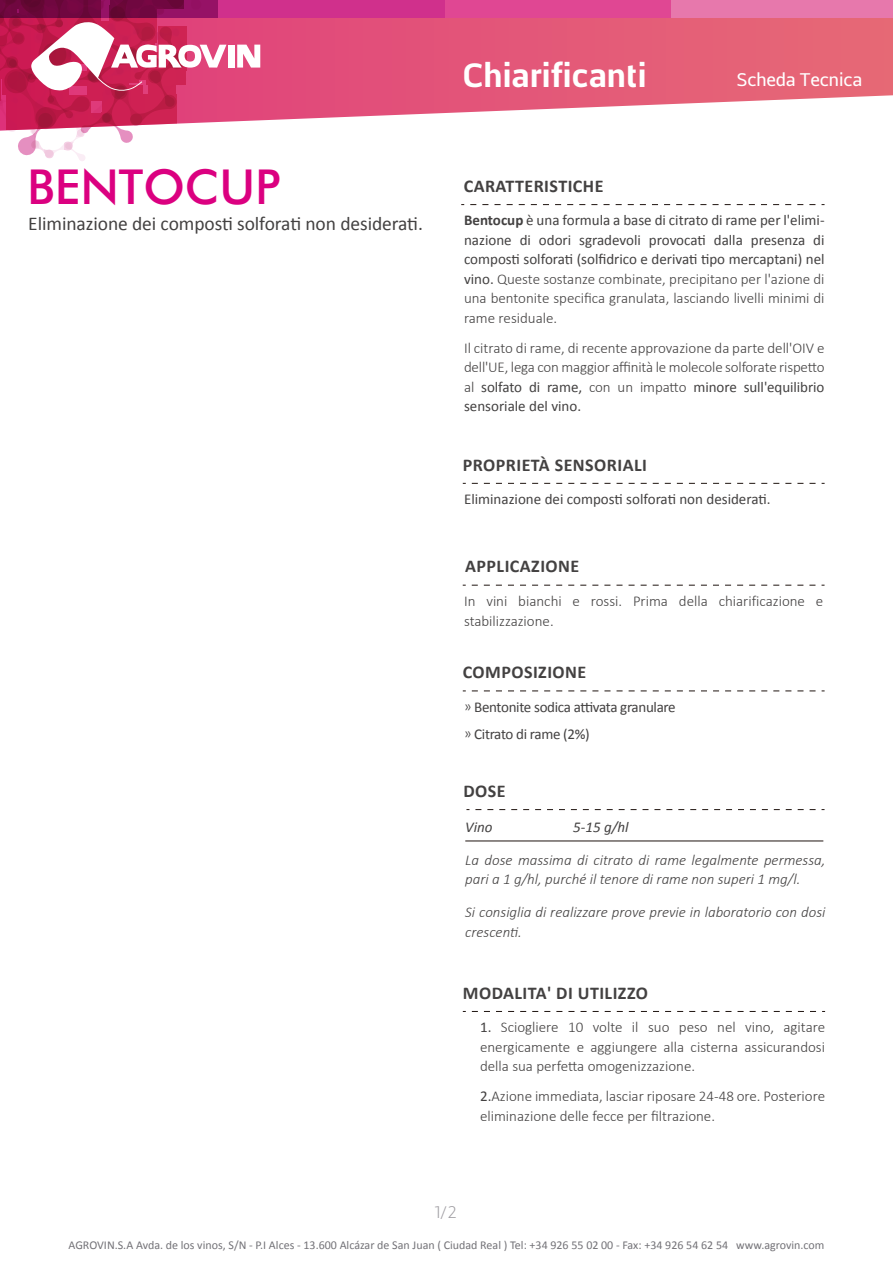
<style>
.page{position:relative;width:893px;height:1263px;background:#fff}
.page>*{position:absolute;margin:0;border:0;box-sizing:border-box;transform-origin:0 0}
.t1{font:500 48px "Futura BT";color:#db0080}
.t2{font:700 33px "Centuma";letter-spacing:.01em;color:#fff}
.t3{font:19.5px "Calibri";letter-spacing:-.005em;color:#434141}
.t4{font:700 18px "Calibri";letter-spacing:.025em;color:#434141}
.t5{font:18px "Centuma";letter-spacing:-.01em;color:#fff}
.t6{font:300 16.5px "Centuma";color:#9d9ba0}
.t7{font:300 15px/19.5px "Calibri";color:#434141}
.t8{font:15px/19.5px "Calibri";color:#434141;text-align:justify}
.t9{font:italic 300 15px/19.5px "Calibri";color:#434141}
.t10{font:15px/27px "Calibri";letter-spacing:-.02em;color:#434141}
.t11{font:italic 15px "Calibri";color:#434141}
.t12{font:12px "Calibri";color:#737277}
.s1{font-weight:700}
.s2{font-weight:300}
.s3{font-weight:400}
</style>
<div class="page">
<svg style="left:226px;top:18px;width:667px;height:104px;background:#e76d8a"></svg>
<div style="left:218px;top:0;width:227px;height:18px;background:#d0308c"></div>
<div style="left:445px;top:0;width:227px;height:18px;background:#e04793"></div>
<div style="left:672px;top:0;width:221px;height:18px;background:#e778ac"></div>
<svg style="left:470px;top:204px;width:354px;height:1px"></svg>
<svg style="left:472px;top:585px;width:352px;height:1px"></svg>
<svg style="left:472px;top:690px;width:353px;height:1px"></svg>
<svg style="left:472px;top:483px;width:353px;height:1px"></svg>
<svg style="left:472px;top:1011px;width:353px;height:1px"></svg>
<svg style="left:475px;top:809px;width:349px;height:1px"></svg>
<hr style="left:465px;top:841px;width:358px;height:1px;background:#1f1410">
<svg style="left:237px;top:45px;width:23px;height:23px"></svg>
<div style="left:229px;top:45px;width:6px;height:23px;background:#fff"></div>
<svg style="left:0;top:0;width:226px;height:161px"></svg>
<h1 class="t1" style="left:27px;top:158px;width:255px">BENTOCUP</h1>
<h3 class="t3" style="left:28px;top:211px;width:396px">Eliminazione dei composti solforati non desiderati.</h3>
<h2 class="t2" style="left:463px;top:52px;width:185px">Chiarificanti</h2>
<p class="t5" style="left:736px;top:67px;width:127px">Scheda Tecnica</p>
<p class="t4" style="left:464px;top:175px;width:141px">CARATTERISTICHE</p>
<p class="t8" style="left:464px;top:210px;width:362px"><span class="s1">Bentocup</span> è una formula a base di citrato di rame per l'elimi&shy;nazione di odori sgradevoli provocati dalla presenza di composti solforati (solfidrico e derivati tipo mercaptani) nel vino. <span class="s2">Queste sostanze combinate, precipitano per l'azione di una bentonite specifica granulata, lasciando livelli minimi di rame residuale.</span></p>
<p class="t7" style="left:464px;top:338px;width:362px;text-align:justify">Il citrato di rame, di recente approvazione da parte dell'OIV e dell'UE, lega con maggior affinità le molecole solforate rispetto al <span class="s3">solfato di rame,</span> con un impatto <span class="s3">minore sull'equilibrio sensoriale del vino.</span></p>
<p class="t4" style="left:463px;top:453px;width:186px">PROPRIETÀ SENSORIALI</p>
<p class="t8" style="left:464px;top:489px;width:308px">Eliminazione dei composti solforati non desiderati.</p>
<p class="t4" style="left:465px;top:555px;width:116px">APPLICAZIONE</p>
<p class="t7" style="left:464px;top:591px;width:361px">In vini bianchi e rossi. Prima della chiarificazione e stabilizzazione.</p>
<p class="t4" style="left:463px;top:661px;width:125px">COMPOSIZIONE</p>
<p class="t10" style="left:474px;top:692px;width:203px">Bentonite sodica attivata granulare<br>Citrato di rame (2%)</p>
<p class="t4" style="left:463px;top:780px;width:44px">DOSE</p>
<p class="t11" style="left:465px;top:818px;width:29px">Vino</p>
<p class="t11" style="left:573px;top:818px;width:57px">5-15 g/hl</p>
<p class="t9" style="left:465px;top:850px;width:362px">La dose massima di citrato di rame legalmente permessa, pari a 1 g/hl, purché il tenore di rame non superi 1 mg/l.</p>
<p class="t9" style="left:465px;top:902px;width:362px">Si consiglia di realizzare prove previe in laboratorio con dosi crescenti.</p>
<p class="t4" style="left:463px;top:981px;width:187px">MODALITA' DI UTILIZZO</p>
<p class="t7" style="left:480px;top:1017px;width:347px;text-align:justify"><span class="s3">1.</span> Sciogliere 10 volte il suo peso nel vino, agitare energicamente e aggiungere alla cisterna assicurandosi della sua perfetta omogenizzazione.</p>
<p class="t7" style="left:480px;top:1086px;width:346px"><span class="s3">2.</span>Azione immediata, lasciar riposare 24-48 ore. Posteriore eliminazione delle fecce per filtrazione.</p>
<p class="t6" style="left:434px;top:1201px;width:24px">1/2</p>
<p class="t12" style="left:69px;top:1238px;width:757px">AGROVIN.S.A Avda. de los vinos, S/N - P.I Alces - 13.600 Alcázar de San Juan ( Ciudad Real ) Tel: +34 926 55 02 00 - Fax: +34 926 54 62 54 www.agrovin.com</p>
</div>
